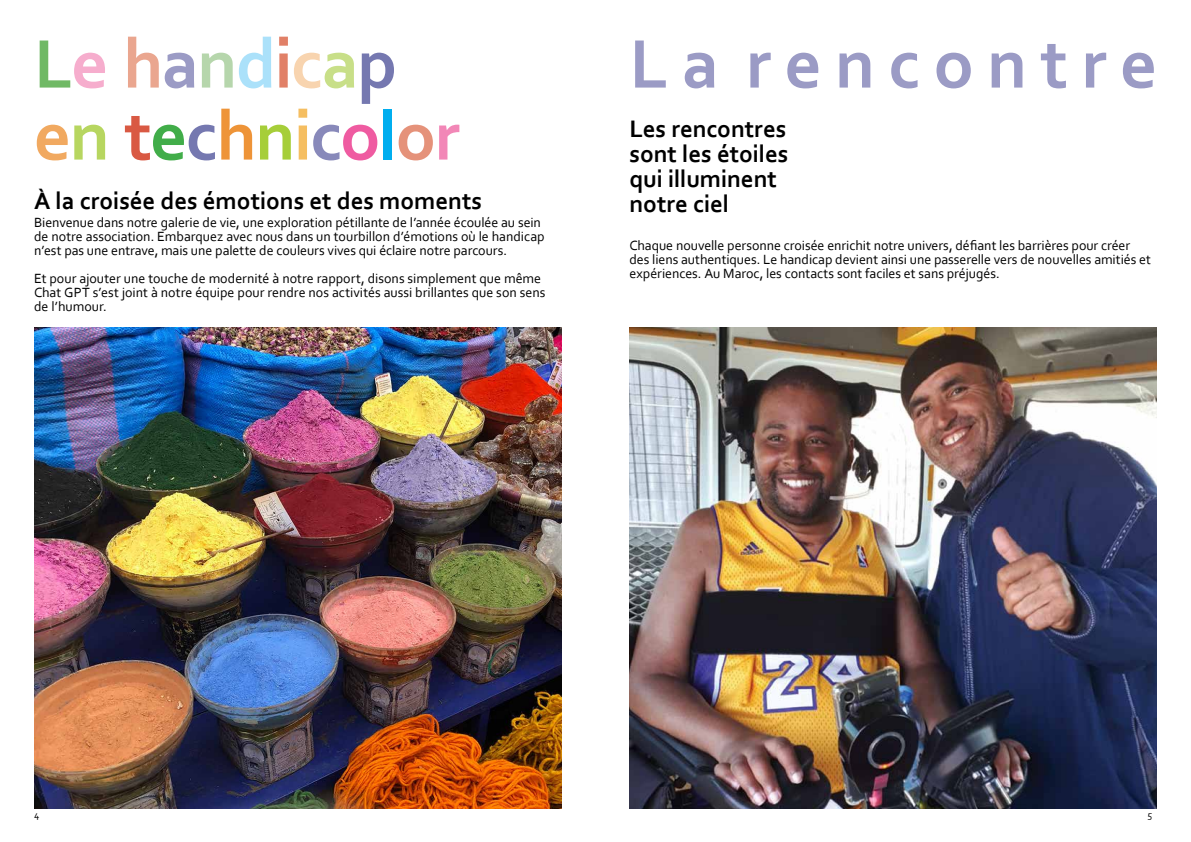
<style>
.page{position:relative;width:1191px;height:842px;background:#fff}
.page>*{position:absolute;margin:0;border:0;box-sizing:border-box;transform-origin:0 0}
.t1{font:700 72px/72px "Corbel";letter-spacing:-.02em;color:#7578b0}
.t2{font:700 72px "Corbel";color:#9b9bc5}
.t3{font:700 25px/25px "Corbel";letter-spacing:-.005em;color:#000}
.t4{font:14px/14px "Corbel";letter-spacing:-.005em;color:#000}
.t5{font:10px "Corbel";color:#000}
.s1{color:#70b965}
.s2{color:#f6adcd}
.s3{color:#eaa68f}
.s4{color:#9b9bc5}
.s5{color:#b6d6ac}
.s6{color:#abe1fa}
.s7{color:#e18067}
.s8{color:#f8d4af}
.s9{color:#c8df88}
.s10{color:#f1a960}
.s11{color:#b7d660}
.s12{color:#d95943}
.s13{color:#41ad49}
.s14{color:#ee9438}
.s15{color:#a6ce39}
.s16{color:#f5be61}
.s17{color:#8889ba}
.s18{color:#ef5ba1}
.s19{color:#00aeef}
.s20{color:#e5927a}
.s21{color:#f287b7}
</style>
<div class="page">
<img style="left:34px;top:327px;width:527px;height:482px">
<img style="left:629px;top:327px;width:528px;height:482px">
<h1 class="t1" style="left:34px;top:26px;width:427px"><span class="s1">L</span><span class="s2">e</span> <span class="s3">h</span><span class="s4">a</span><span class="s5">n</span><span class="s6">d</span><span class="s7">i</span><span class="s8">c</span><span class="s9">a</span>p <span class="s10">e</span><span class="s11">n</span> <span class="s12">t</span><span class="s13">e</span>c<span class="s14">h</span><span class="s15">n</span><span class="s16">i</span><span class="s17">c</span><span class="s18">o</span><span class="s19">l</span><span class="s20">o</span><span class="s21">r</span></h1>
<h2 class="t3" style="left:34px;top:187px;width:449px">À la croisée des émotions et des moments</h2>
<p class="t4" style="left:34px;top:215px;width:512px">Bienvenue dans notre galerie de vie, une exploration pétillante de l’année écoulée au sein de notre association. Embarquez avec nous dans un tourbillon d’émotions où le handicap n’est pas une entrave, mais une palette de couleurs vives qui éclaire notre parcours.</p>
<p class="t4" style="left:34px;top:271px;width:513px">Et pour ajouter une touche de modernité à notre rapport, disons simplement que même<br>Chat GPT s’est joint à notre équipe pour rendre nos activités aussi brillantes que son sens de l’humour.</p>
<h1 class="t2" style="left:629px;top:19px;width:529px">L a r e n c o n t r e</h1>
<h2 class="t3" style="left:629px;top:115px;width:160px">Les rencontres sont les étoiles qui illuminent notre ciel</h2>
<p class="t4" style="left:629px;top:238px;width:523px">Chaque nouvelle personne croisée enrichit notre univers, défiant les barrières pour créer des liens authentiques. Le handicap devient ainsi une passerelle vers de nouvelles amitiés et expériences. Au Maroc, les contacts sont faciles et sans préjugés.</p>
<p class="t5" style="left:34px;top:809px;width:7px">4</p>
<p class="t5" style="left:1147px;top:809px;width:6px">5</p>
</div>
